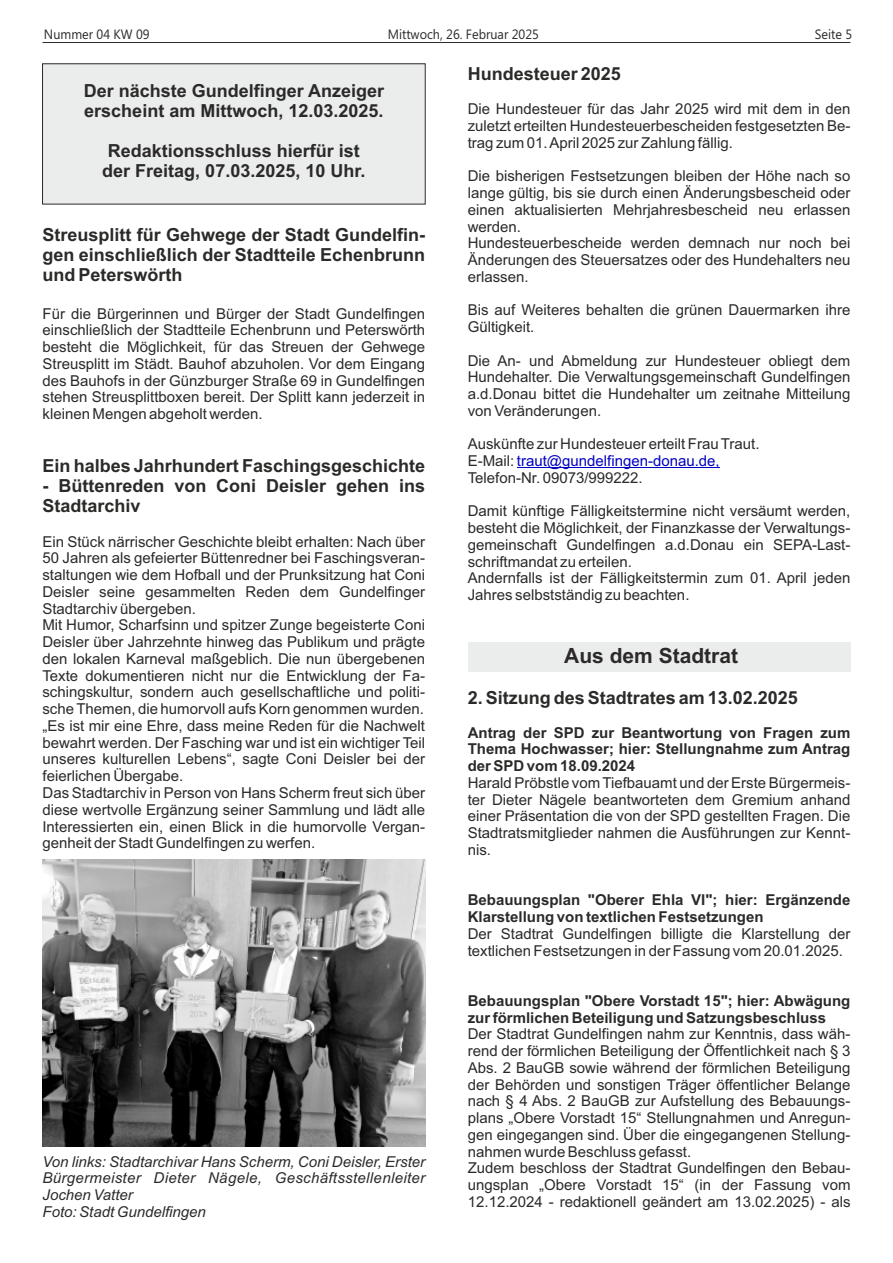
<style>
.page{position:relative;width:893px;height:1263px;background:#fff}
.page>*{position:absolute;margin:0;border:0;box-sizing:border-box;transform-origin:0 0}
.t1{font:700 21px "Arial";color:#2b2a29}
.t2{font:700 18px/20.1px "Arial";color:#2b2a29}
.t3{font:15px/16.8px "Arial";color:#2b2a29}
.t4{font:700 15px/16.8px "Arial";color:#2b2a29}
.t5{font:italic 15px/16.8px "Arial";color:#2b2a29}
.t6{font:13.5px "Segoe UI";color:#2b2a29;scale:.93 1}
.s1{color:#0000c4}
</style>
<div class="page">
<div style="left:43px;top:64px;width:382px;height:140px;background:#ebecec"></div>
<hr style="left:517px;top:467px;width:203px;height:1px;background:#0000c4">
<hr style="left:43px;top:42px;width:807px;height:1px;background:#2b2a29">
<img style="left:43px;top:859px;width:382px;height:287px">
<div style="left:468px;top:642px;width:382px;height:29px;background:#ebecec"></div>
<p class="t6" style="left:44px;top:29px;width:115px">Nummer 04 KW 09</p>
<p class="t6" style="left:388px;top:29px;width:164px">Mittwoch, 26. Februar 2025</p>
<p class="t6" style="left:815px;top:29px;width:42px">Seite 5</p>
<p class="t2" style="left:84px;top:82px;width:302px">Der nächste Gundelfinger Anzeiger erscheint am Mittwoch, 12.03.2025.</p>
<p class="t2" style="left:102px;top:142px;width:265px;text-align:center">Redaktionsschluss hierfür ist der Freitag, 07.03.2025, 10 Uhr.</p>
<p class="t2" style="left:42px;top:226px;width:384px;text-align:justify">Streusplitt für Gehwege der Stadt Gundelfin&shy;gen einschließlich der Stadtteile Echenbrunn und Peterswörth</p>
<p class="t3" style="left:43px;top:306px;width:384px;text-align:justify">Für die Bürgerinnen und Bürger der Stadt Gundelfingen einschließlich der Stadtteile Echenbrunn und Peterswörth besteht die Möglichkeit, für das Streuen der Gehwege Streusplitt im Städt. Bauhof abzuholen. Vor dem Eingang des Bauhofs in der Günzburger Straße 69 in Gundelfingen stehen Streusplittboxen bereit. Der Splitt kann jederzeit in kleinen Mengen abgeholt werden.</p>
<p class="t2" style="left:43px;top:457px;width:384px">Ein halbes Jahrhundert Faschingsgeschichte</p>
<p class="t2" style="left:42px;top:478px;width:384px">- Büttenreden von Coni Deisler gehen ins<br>Stadtarchiv</p>
<p class="t3" style="left:42px;top:534px;width:384px">Ein Stück närrischer Geschichte bleibt erhalten: Nach über 50 Jahren als gefeierter Büttenredner bei Faschingsveran&shy;staltungen wie dem Hofball und der Prunksitzung hat Coni Deisler seine gesammelten Reden dem Gundelfinger Stadtarchiv übergeben.<br>Mit Humor, Scharfsinn und spitzer Zunge begeisterte Coni Deisler über Jahrzehnte hinweg das Publikum und prägte den lokalen Karneval maßgeblich. Die nun übergebenen Texte dokumentieren nicht nur die Entwicklung der Fa&shy;schingskultur, sondern auch gesellschaftliche und politi&shy;sche Themen, die humorvoll aufs Korn genommen wurden. „Es ist mir eine Ehre, dass meine Reden für die Nachwelt bewahrt werden. Der Fasching war und ist ein wichtiger Teil unseres kulturellen Lebens“, sagte Coni Deisler bei der feierlichen Übergabe.<br>Das Stadtarchiv in Person von Hans Scherm freut sich über diese wertvolle Ergänzung seiner Sammlung und lädt alle Interessierten ein, einen Blick in die humorvolle Vergan&shy;genheit der Stadt Gundelfingen zu werfen.</p>
<p class="t5" style="left:42px;top:1154px;width:384px">Von links: Stadtarchivar Hans Scherm, Coni Deisler, Erster Bürgermeister Dieter Nägele, Geschäftsstellenleiter Jochen Vatter<br>Foto: Stadt Gundelfingen</p>
<p class="t2" style="left:468px;top:65px;width:155px">Hundesteuer 2025</p>
<p class="t3" style="left:468px;top:102px;width:384px;text-align:justify">Die Hundesteuer für das Jahr 2025 wird mit dem in den zuletzt erteilten Hundesteuerbescheiden festgesetzten Be&shy;trag zum 01. April 2025 zur Zahlung fällig.</p>
<p class="t3" style="left:468px;top:169px;width:384px">Die bisherigen Festsetzungen bleiben der Höhe nach so lange gültig, bis sie durch einen Änderungsbescheid oder einen aktualisierten Mehrjahresbescheid neu erlassen werden.<br>Hundesteuerbescheide werden demnach nur noch bei Änderungen des Steuersatzes oder des Hundehalters neu erlassen.</p>
<p class="t3" style="left:468px;top:303px;width:384px">Bis auf Weiteres behalten die grünen Dauermarken ihre<br>Gültigkeit.</p>
<p class="t3" style="left:468px;top:353px;width:384px;text-align:justify">Die An- und Abmeldung zur Hundesteuer obliegt dem Hundehalter. Die Verwaltungsgemeinschaft Gundelfingen a.d.Donau bittet die Hundehalter um zeitnahe Mitteilung von Veränderungen.</p>
<p class="t3" style="left:468px;top:437px;width:293px">Auskünfte zur Hundesteuer erteilt Frau Traut.<br>E-Mail: <span class="s1">traut@gundelfingen-donau.de,<br></span>Telefon-Nr. 09073/999222.</p>
<p class="t3" style="left:468px;top:504px;width:384px">Damit künftige Fälligkeitstermine nicht versäumt werden, besteht die Möglichkeit, der Finanzkasse der Verwaltungs&shy;gemeinschaft Gundelfingen a.d.Donau ein SEPA-Last&shy;schriftmandat zu erteilen.<br>Andernfalls ist der Fälligkeitstermin zum 01. April jeden Jahres selbstständig zu beachten.</p>
<h1 class="t1" style="left:564px;top:648px;width:175px">Aus dem Stadtrat</h1>
<p class="t2" style="left:468px;top:689px;width:332px">2. Sitzung des Stadtrates am 13.02.2025</p>
<p class="t4" style="left:468px;top:725px;width:384px;text-align:justify">Antrag der SPD zur Beantwortung von Fragen zum Thema Hochwasser; hier: Stellungnahme zum Antrag der SPD vom 18.09.2024</p>
<p class="t3" style="left:468px;top:776px;width:384px;text-align:justify">Harald Pröbstle vom Tiefbauamt und der Erste Bürgermeis&shy;ter Dieter Nägele beantworteten dem Gremium anhand einer Präsentation die von der SPD gestellten Fragen. Die Stadtratsmitglieder nahmen die Ausführungen zur Kennt&shy;nis.</p>
<p class="t4" style="left:468px;top:893px;width:384px">Bebauungsplan "Oberer Ehla VI"; hier: Ergänzende<br>Klarstellung von textlichen Festsetzungen</p>
<p class="t3" style="left:468px;top:926px;width:384px">Der Stadtrat Gundelfingen billigte die Klarstellung der textlichen Festsetzungen in der Fassung vom 20.01.2025.</p>
<p class="t4" style="left:468px;top:993px;width:384px">Bebauungsplan "Obere Vorstadt 15"; hier: Abwägung zur förmlichen Beteiligung und Satzungsbeschluss</p>
<p class="t3" style="left:468px;top:1027px;width:384px">Der Stadtrat Gundelfingen nahm zur Kenntnis, dass wäh&shy;rend der förmlichen Beteiligung der Öffentlichkeit nach § 3<br>Abs. 2 BauGB sowie während der förmlichen Beteiligung der Behörden und sonstigen Träger öffentlicher Belange nach § 4 Abs. 2 BauGB zur Aufstellung des Bebauungs&shy;plans „Obere Vorstadt 15“ Stellungnahmen und Anregun&shy;gen eingegangen sind. Über die eingegangenen Stellung&shy;nahmen wurde Beschluss gefasst.<br>Zudem beschloss der Stadtrat Gundelfingen den Bebau&shy;ungsplan „Obere Vorstadt 15“ (in der Fassung vom 12.12.2024 - redaktionell geändert am 13.02.2025) - als</p>
</div>
